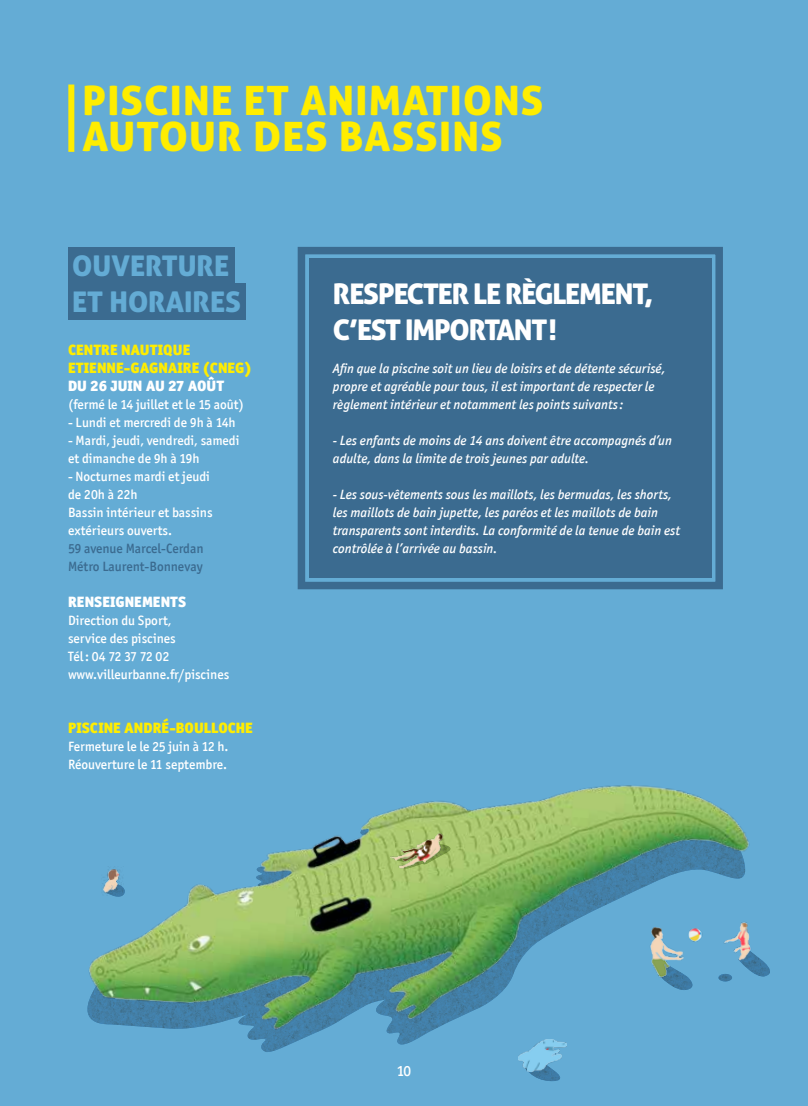
<style>
.page{position:relative;width:808px;height:1106px;background:#64acd5}
.page>*{position:absolute;margin:0;border:0;box-sizing:border-box;transform-origin:0 0}
.t1{font:40.5px/36px "Aller Display";letter-spacing:.03em;color:#ffed00}
.t2{font:28.5px/36px "Aller Display";letter-spacing:-.04em;color:#fff}
.t3{font:28.5px/35.7px "Aller Display";color:#64acd5}
.t4{font:900 15px/18px "Officina San ITC";color:#ffed00}
.t5{font:900 15px "Officina San ITC";color:#fff}
.t6{font:500 15px "Officina San ITC";color:#fff}
.t7{font:italic 500 13.5px/18px "Officina San ITC";color:#fff}
.t8{font:500 13.5px/18px "Officina San ITC";color:#fff}
.t9{font:500 13.5px/18px "Officina San ITC";color:#3b6b90}
</style>
<div class="page">
<img style="left:87px;top:785px;width:663px;height:276px">
<div style="left:68px;top:84px;width:6px;height:68px;background:#ffed00"></div>
<div style="left:68px;top:247px;width:166px;height:37px;background:#3b6b90"></div>
<div style="left:68px;top:283px;width:177px;height:36px;background:#3b6b90"></div>
<div style="left:297px;top:247px;width:426px;height:343px;background:#3b6b90"></div>
<div style="left:313px;top:262px;width:395px;height:312px;border:7px solid #3b6b90"></div>
<img style="left:659px;top:986px;width:35px;height:5px">
<img style="left:762px;top:960px;width:8px;height:17px">
<img style="left:639px;top:914px;width:123px;height:72px">
<img style="left:527px;top:1071px;width:33px;height:10px">
<img style="left:519px;top:1039px;width:47px;height:32px">
<img style="left:106px;top:882px;width:20px;height:16px">
<img style="left:101px;top:866px;width:22px;height:29px">
<img style="left:446px;top:844px;width:6px;height:25px">
<img style="left:390px;top:832px;width:56px;height:38px">
<h1 class="t1" style="left:82px;top:82px;width:463px">PISCINE ET ANIMATIONS<br>AUTOUR DES BASSINS</h1>
<h2 class="t3" style="left:72px;top:248px;width:170px">OUVERTURE<br>ET HORAIRES</h2>
<p class="t4" style="left:68px;top:341px;width:185px">CENTRE NAUTIQUE<br>ETIENNE-GAGNAIRE (CNEG)</p>
<p class="t5" style="left:68px;top:376px;width:158px">DU 26 JUIN AU 27 AOÛT</p>
<p class="t8" style="left:68px;top:395px;width:178px">(fermé le 14 juillet et le 15 août)</p>
<p class="t8" style="left:68px;top:413px;width:169px">- Lundi et mercredi de 9h à 14h</p>
<p class="t8" style="left:68px;top:431px;width:173px">- Mardi, jeudi, vendredi, samedi et dimanche de 9h à 19h</p>
<p class="t8" style="left:68px;top:467px;width:146px">- Nocturnes mardi et jeudi de 20h à 22h<br>Bassin intérieur et bassins extérieurs ouverts.</p>
<p class="t9" style="left:68px;top:539px;width:137px">59 avenue Marcel-Cerdan<br>Métro Laurent-Bonnevay</p>
<p class="t5" style="left:68px;top:592px;width:120px">RENSEIGNEMENTS</p>
<p class="t8" style="left:68px;top:611px;width:163px">Direction du Sport,<br>service des piscines<br>Tél: 04 72 37 72 02 www.villeurbanne.fr/piscines</p>
<p class="t4" style="left:68px;top:719px;width:186px">PISCINE ANDRÉ-BOULLOCHE</p>
<p class="t8" style="left:68px;top:737px;width:162px">Fermeture le le 25 juin à 12 h.<br>Réouverture le 11 septembre.</p>
<h2 class="t2" style="left:333px;top:276px;width:322px">RESPECTER LE RÈGLEMENT,<br>C’EST IMPORTANT!</h2>
<p class="t7" style="left:333px;top:359px;width:334px">Afin que la piscine soit un lieu de loisirs et de détente sécurisé, propre et agréable pour tous, il est important de respecter le règlement intérieur et notamment les points suivants:</p>
<p class="t7" style="left:333px;top:431px;width:340px">- Les enfants de moins de 14 ans doivent être accompagnés d’un adulte, dans la limite de trois jeunes par adulte.</p>
<p class="t7" style="left:333px;top:485px;width:349px">- Les sous-vêtements sous les maillots, les bermudas, les shorts, les maillots de bain jupette, les paréos et les maillots de bain transparents sont interdits. La conformité de la tenue de bain est contrôlée à l’arrivée au bassin.</p>
<p class="t6" style="left:397px;top:1061px;width:16px">10</p>
</div>
